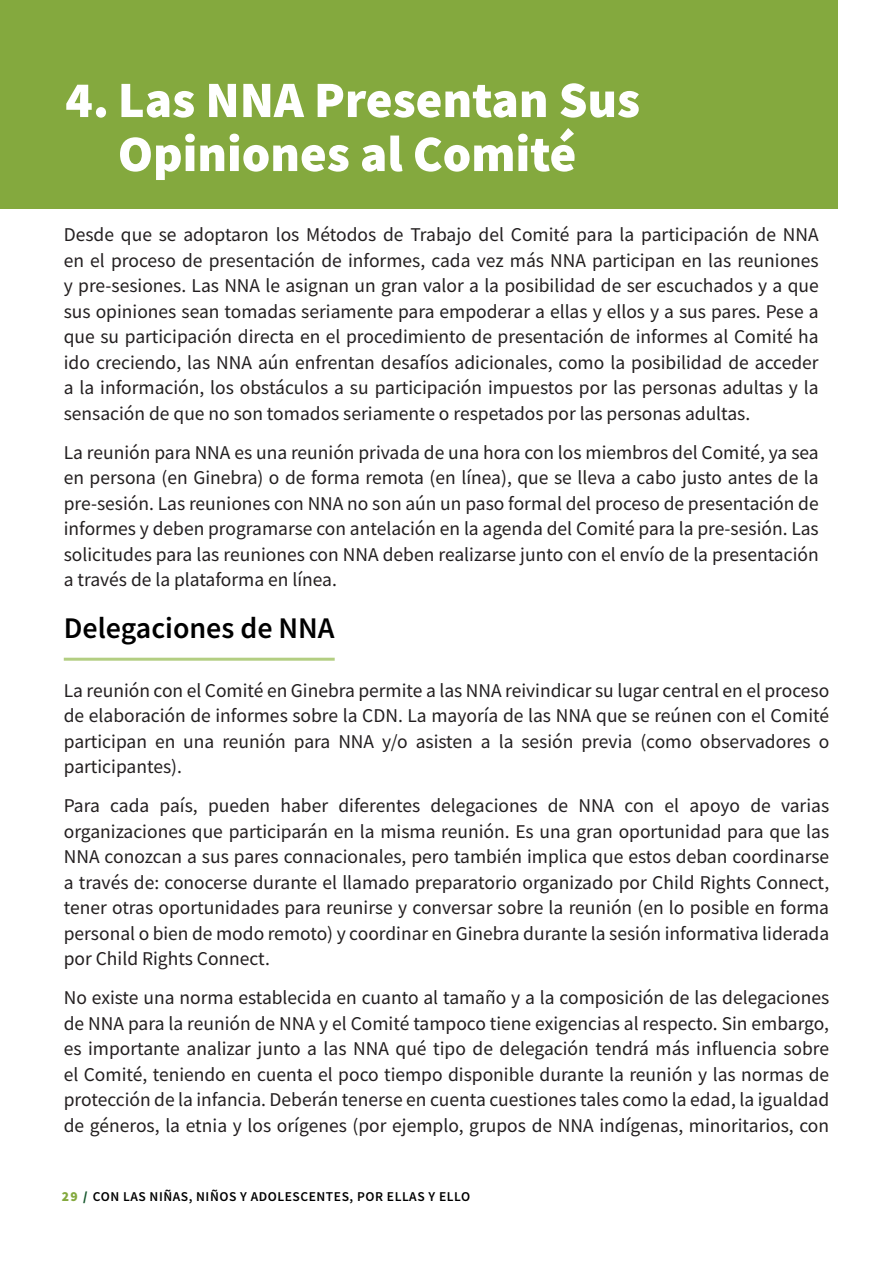
<style>
.page{position:relative;width:893px;height:1263px;background:#fff}
.page>*{position:absolute;margin:0;border:0;box-sizing:border-box;transform-origin:0 0}
.t1{font:900 51px/54px "Source Sans Pro";color:#fff;text-align:center}
.Header_2{font:600 30px "Source Sans Pro";color:#000}
.t2{font:19.5px/25.5px "Source Sans Pro";color:#231f20;text-align:justify}
.t3{font:600 13.5px "Source Sans Pro";letter-spacing:.04em;color:#000}
.s1{font-weight:900;color:#84a93e}
.s2{font-weight:900;color:#17582e}
</style>
<div class="page">
<div style="left:0;top:0;width:837px;height:209px;background:#84a93e"></div>
<hr style="left:64px;top:658px;width:271px;height:3px;background:#b3ce82">
<p class="t1" style="left:65px;top:72px;width:576px">4. Las NNA Presentan Sus<br>Opiniones al Comité</p>
<p class="t2" style="left:64px;top:222px;width:756px">Desde que se adoptaron los Métodos de Trabajo del Comité para la participación de NNA en el proceso de presentación de informes, cada vez más NNA participan en las reuniones y pre-sesiones. Las NNA le asignan un gran valor a la posibilidad de ser escuchados y a que sus opiniones sean tomadas seriamente para empoderar a ellas y ellos y a sus pares. Pese a que su participación directa en el procedimiento de presentación de informes al Comité ha ido creciendo, las NNA aún enfrentan desafíos adicionales, como la posibilidad de acceder a la información, los obstáculos a su participación impuestos por las personas adultas y la sensación de que no son tomados seriamente o respetados por las personas adultas.</p>
<p class="t2" style="left:64px;top:439px;width:756px">La reunión para NNA es una reunión privada de una hora con los miembros del Comité, ya sea en persona (en Ginebra) o de forma remota (en línea), que se lleva a cabo justo antes de la pre-sesión. Las reuniones con NNA no son aún un paso formal del proceso de presentación de informes y deben programarse con antelación en la agenda del Comité para la pre-sesión. Las solicitudes para las reuniones con NNA deben realizarse junto con el envío de la presentación a través de la plataforma en línea.</p>
<p class="Header_2" style="left:64px;top:608px;width:272px">Delegaciones de NNA</p>
<p class="t2" style="left:64px;top:677px;width:767px">La reunión con el Comité en Ginebra permite a las NNA reivindicar su lugar central en el proceso de elaboración de informes sobre la CDN. La mayoría de las NNA que se reúnen con el Comité participan en una reunión para NNA y/o asisten a la sesión previa (como observadores o participantes).</p>
<p class="t2" style="left:64px;top:793px;width:767px">Para cada país, pueden haber diferentes delegaciones de NNA con el apoyo de varias organizaciones que participarán en la misma reunión. Es una gran oportunidad para que las NNA conozcan a sus pares connacionales, pero también implica que estos deban coordinarse a través de: conocerse durante el llamado preparatorio organizado por Child Rights Connect, tener otras oportunidades para reunirse y conversar sobre la reunión (en lo posible en forma personal o bien de modo remoto) y coordinar en Ginebra durante la sesión informativa liderada por Child Rights Connect.</p>
<p class="t2" style="left:64px;top:985px;width:767px">No existe una norma establecida en cuanto al tamaño y a la composición de las delegaciones de NNA para la reunión de NNA y el Comité tampoco tiene exigencias al respecto. Sin embargo, es importante analizar junto a las NNA qué tipo de delegación tendrá más influencia sobre el Comité, teniendo en cuenta el poco tiempo disponible durante la reunión y las normas de protección de la infancia. Deberán tenerse en cuenta cuestiones tales como la edad, la igualdad de géneros, la etnia y los orígenes (por ejemplo, grupos de NNA indígenas, minoritarios, con</p>
<p class="t3" style="left:62px;top:1187px;width:410px"><span class="s1">29</span> <span class="s2">/</span> CON LAS NIÑAS, NIÑOS Y ADOLESCENTES, POR ELLAS Y ELLO</p>
</div>
